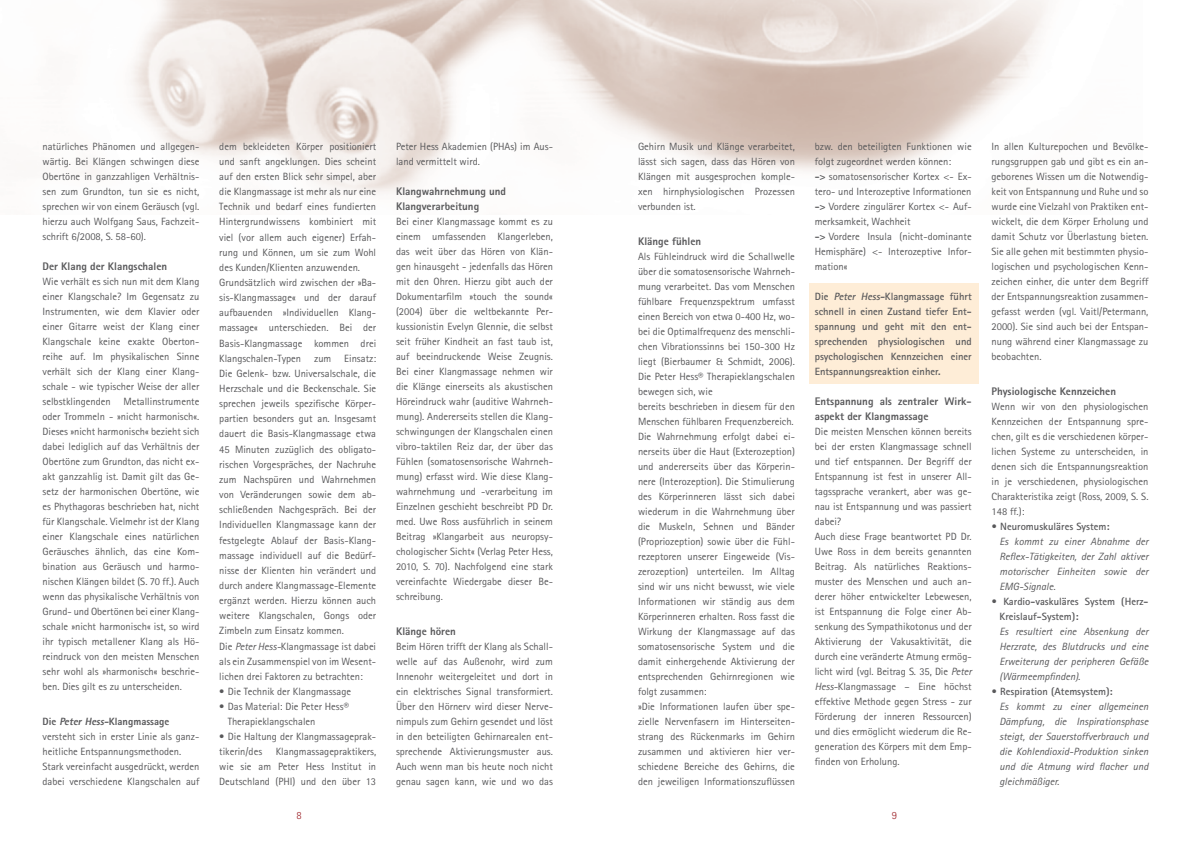
<style>
.page{position:relative;width:1191px;height:842px;background:#fff}
.page>*{position:absolute;margin:0;border:0;box-sizing:border-box;transform-origin:0 0}
.t1{font:800 11px/15px "Rotis Sans Serif";color:#58585a}
.t2{font:10.5px/15px "Rotis Sans Serif";color:#58585a;text-align:justify}
.t3{font:italic 10.5px/15px "Rotis Sans Serif";color:#58585a;text-align:justify}
.t4{font:700 10.5px/15px "Rotis Sans Serif";color:#58585a;text-align:justify}
.s1{font-weight:800}
.s2{font-weight:800;font-style:italic}
.s3{font-style:italic}
</style>
<div class="page">
<div style="left:809px;top:283px;width:169px;height:101px;background:#feedd7"></div>
<img style="left:87px;top:0;width:961px;height:194px">
<p class="t2" style="left:43px;top:139px;width:158px">natürliches Phänomen und allgegen&shy;wärtig. Bei Klängen schwingen diese Obertöne in ganzzahligen Verhältnis&shy;sen zum Grundton, tun sie es nicht, sprechen wir von einem Geräusch (vgl. hierzu auch Wolfgang Saus, Fachzeit&shy;schrift 6/2008, S. 58-60).</p>
<p class="t1" style="left:43px;top:258px;width:126px">Der Klang der Klangschalen</p>
<p class="t2" style="left:43px;top:274px;width:158px">Wie verhält es sich nun mit dem Klang einer Klangschale? Im Gegensatz zu Instrumenten, wie dem Klavier oder einer Gitarre weist der Klang einer Klangschale keine exakte Oberton&shy;reihe auf. Im physikalischen Sinne verhält sich der Klang einer Klang&shy;schale - wie typischer Weise der aller selbstklingenden Metallinstrumente oder Trommeln - »nicht harmonisch«.<br>Dieses »nicht harmonisch« bezieht sich dabei lediglich auf das Verhältnis der Obertöne zum Grundton, das nicht ex&shy;akt ganzzahlig ist. Damit gilt das Ge&shy;setz der harmonischen Obertöne, wie es Phythagoras beschrieben hat, nicht für Klangschale. Vielmehr ist der Klang einer Klangschale eines natürlichen Geräusches ähnlich, das eine Kom&shy;bination aus Geräusch und harmo&shy;nischen Klängen bildet (S. 70 ff.). Auch wenn das physikalische Verhältnis von Grund- und Obertönen bei einer Klang&shy;schale »nicht harmonisch« ist, so wird ihr typisch metallener Klang als Hö&shy;reindruck von den meisten Menschen sehr wohl als »harmonisch« beschrie&shy;ben. Dies gilt es zu unterscheiden.</p>
<p class="t2" style="left:43px;top:714px;width:158px;text-align:left"><span class="s1">Die</span> <span class="s2">Peter Hess-</span><span class="s1">Klangmassage </span>versteht sich in erster Linie als ganz&shy;heitliche Entspannungsmethoden.<br>Stark vereinfacht ausgedrückt, werden dabei verschiedene Klangschalen auf</p>
<p class="t2" style="left:219px;top:139px;width:158px;text-align:left">dem bekleideten Körper positioniert und sanft angeklungen. Dies scheint auf den ersten Blick sehr simpel, aber die Klangmassage ist mehr als nur eine Technik und bedarf eines fundierten Hintergrundwissens kombiniert mit viel (vor allem auch eigener) Erfah&shy;rung und Können, um sie zum Wohl des Kunden/Klienten anzuwenden.<br>Grundsätzlich wird zwischen der »Ba&shy;sis-Klangmassage« und der darauf aufbauenden »Individuellen Klang&shy;massage« unterschieden. Bei der Basis-Klangmassage kommen drei Klangschalen-Typen zum Einsatz:<br>Die Gelenk- bzw. Universalschale, die Herzschale und die Beckenschale. Sie sprechen jeweils spezifische Körper&shy;partien besonders gut an. Insgesamt dauert die Basis-Klangmassage etwa 45 Minuten zuzüglich des obligato&shy;rischen Vorgespräches, der Nachruhe zum Nachspüren und Wahrnehmen von Veränderungen sowie dem ab&shy;schließenden Nachgespräch. Bei der Individuellen Klangmassage kann der festgelegte Ablauf der Basis-Klang&shy;massage individuell auf die Bedürf&shy;nisse der Klienten hin verändert und durch andere Klangmassage-Elemente ergänzt werden. Hierzu können auch weitere Klangschalen, Gongs oder Zimbeln zum Einsatz kommen.<br>Die <span class="s3">Peter Hess-</span>Klangmassage ist dabei als ein Zusammenspiel von im Wesent&shy;lichen drei Faktoren zu betrachten:</p>
<p class="t2" style="left:219px;top:684px;width:133px">• Die Technik der Klangmassage</p>
<p class="t2" style="left:228px;top:699px;width:123px;text-indent:-9px">• Das Material: Die Peter Hess®<br>Therapieklangschalen</p>
<p class="t2" style="left:219px;top:729px;width:158px">• Die Haltung der Klangmassageprak&shy;tikerin/des</p>
<p class="t2" style="left:219px;top:744px;width:158px;text-indent:57px">Klangmassagepraktikers, wie sie am Peter Hess Institut in Deutschland (PHI) und den über 13</p>
<p class="t2" style="left:396px;top:139px;width:158px">Peter Hess Akademien (PHAs) im Aus&shy;land vermittelt wird.</p>
<p class="t1" style="left:396px;top:183px;width:112px">Klangwahrnehmung und<br>Klangverarbeitung</p>
<p class="t2" style="left:396px;top:214px;width:158px">Bei einer Klangmassage kommt es zu einem umfassenden Klangerleben, das weit über das Hören von Klän&shy;gen hinausgeht - jedenfalls das Hören mit den Ohren. Hierzu gibt auch der Dokumentarfilm »touch the sound« (2004) über die weltbekannte Per&shy;kussionistin Evelyn Glennie, die selbst seit früher Kindheit an fast taub ist, auf beeindruckende Weise Zeugnis.<br>Bei einer Klangmassage nehmen wir die Klänge einerseits als akustischen Höreindruck wahr (auditive Wahrneh&shy;mung). Andererseits stellen die Klang&shy;schwingungen der Klangschalen einen vibro-taktilen Reiz dar, der über das Fühlen (somatosensorische Wahrneh&shy;mung) erfasst wird. Wie diese Klang&shy;wahrnehmung und -verarbeitung im Einzelnen geschieht beschreibt PD Dr. med. Uwe Ross ausführlich in seinem Beitrag »Klangarbeit aus neuropsy&shy;chologischer Sicht« (Verlag Peter Hess, 2010, S. 70). Nachfolgend eine stark vereinfachte Wiedergabe dieser Be&shy;schreibung.</p>
<p class="t1" style="left:396px;top:623px;width:61px">Klänge hören</p>
<p class="t2" style="left:396px;top:639px;width:158px">Beim Hören trifft der Klang als Schall&shy;welle auf das Außenohr, wird zum Innenohr weitergeleitet und dort in ein elektrisches Signal transformiert.<br>Über den Hörnerv wird dieser Nerve&shy;nimpuls zum Gehirn gesendet und löst in den beteiligten Gehirnarealen ent&shy;sprechende Aktivierungsmuster aus.<br>Auch wenn man bis heute noch nicht genau sagen kann, wie und wo das</p>
<p class="t2" style="left:638px;top:139px;width:158px">Gehirn Musik und Klänge verarbeitet, lässt sich sagen, dass das Hören von Klängen mit ausgesprochen komple&shy;xen hirnphysiologischen Prozessen verbunden ist.</p>
<p class="t1" style="left:638px;top:233px;width:65px">Klänge fühlen</p>
<p class="t2" style="left:638px;top:249px;width:158px;text-align:left">Als Fühleindruck wird die Schallwelle über die somatosensorische Wahrneh&shy;mung verarbeitet. Das vom Menschen fühlbare Frequenzspektrum umfasst einen Bereich von etwa 0-400 Hz, wo&shy;bei die Optimalfrequenz des menschli&shy;chen Vibrationssinns bei 150-300 Hz liegt (Bierbaumer &amp; Schmidt, 2006).<br>Die Peter Hess® Therapieklangschalen bewegen sich, wie<br>bereits beschrieben in diesem für den Menschen fühlbaren Frequenzbereich.<br>Die Wahrnehmung erfolgt dabei ei&shy;nerseits über die Haut (Exterozeption) und andererseits über das Körperin&shy;nere (Interozeption). Die Stimulierung des Körperinneren lässt sich dabei wiederum in die Wahrnehmung über die Muskeln, Sehnen und Bänder (Propriozeption) sowie über die Fühl&shy;rezeptoren unserer Eingeweide (Vis&shy;zerozeption) unterteilen. Im Alltag sind wir uns nicht bewusst, wie viele Informationen wir ständig aus dem Körperinneren erhalten. Ross fasst die Wirkung der Klangmassage auf das somatosensorische System und die damit einhergehende Aktivierung der entsprechenden Gehirnregionen wie folgt zusammen:<br>»Die Informationen laufen über spe&shy;zielle Nervenfasern im Hinterseiten&shy;strang des Rückenmarks im Gehirn zusammen und aktivieren hier ver&shy;schiedene Bereiche des Gehirns, die den jeweiligen Informationszuflüssen</p>
<p class="t2" style="left:814px;top:139px;width:158px;text-align:left">bzw. den beteiligten Funktionen wie folgt zugeordnet werden können:<br><span class="s1">-&gt;</span> somatosensorischer Kortex &lt;- Ex&shy;tero- und Interozeptive Informationen <span class="s1">-&gt;</span> Vordere zingulärer Kortex &lt;- Auf&shy;merksamkeit, Wachheit<br><span class="s1">-&gt;</span> Vordere Insula (nicht-dominante<br>Hemisphäre) &lt;- Interozeptive Infor&shy;mation«</p>
<p class="t4" style="left:814px;top:288px;width:158px">Die <span class="s3">Peter Hess-</span>Klangmassage führt schnell in einen Zustand tiefer Ent&shy;spannung und geht mit den ent&shy;sprechenden physiologischen und psychologischen Kennzeichen einer Entspannungsreaktion einher.</p>
<p class="t1" style="left:814px;top:393px;width:158px">Entspannung als zentraler Wirk&shy;aspekt der Klangmassage</p>
<p class="t2" style="left:814px;top:424px;width:158px;text-align:left">Die meisten Menschen können bereits bei der ersten Klangmassage schnell und tief entspannen. Der Begriff der Entspannung ist fest in unserer All&shy;tagssprache verankert, aber was ge&shy;nau ist Entspannung und was passiert dabei?<br>Auch diese Frage beantwortet PD Dr.<br>Uwe Ross in dem bereits genannten Beitrag. Als natürliches Reaktions&shy;muster des Menschen und auch an&shy;derer höher entwickelter Lebewesen, ist Entspannung die Folge einer Ab&shy;senkung des Sympathikotonus und der Aktivierung der Vakusaktivität, die durch eine veränderte Atmung ermög&shy;licht wird (vgl. Beitrag S. 35, Die <span class="s3">Peter Hess-</span>Klangmassage – Eine höchst effektive Methode gegen Stress - zur Förderung der inneren Ressourcen) und dies ermöglicht wiederum die Re&shy;generation des Körpers mit dem Emp&shy;finden von Erholung.</p>
<p class="t2" style="left:991px;top:139px;width:158px">In allen Kulturepochen und Bevölke&shy;rungsgruppen gab und gibt es ein an&shy;geborenes Wissen um die Notwendig&shy;keit von Entspannung und Ruhe und so wurde eine Vielzahl von Praktiken ent&shy;wickelt, die dem Körper Erholung und damit Schutz vor Überlastung bieten.<br>Sie alle gehen mit bestimmten physio&shy;logischen und psychologischen Kenn&shy;zeichen einher, die unter dem Begriff der Entspannungsreaktion zusammen&shy;gefasst werden (vgl. Vaitl/Petermann, 2000). Sie sind auch bei der Entspan&shy;nung während einer Klangmassage zu beobachten.</p>
<p class="t1" style="left:991px;top:383px;width:126px">Physiologische Kennzeichen</p>
<p class="t2" style="left:991px;top:399px;width:158px">Wenn wir von den physiologischen Kennzeichen der Entspannung spre&shy;chen, gilt es die verschiedenen körper&shy;lichen Systeme zu unterscheiden, in denen sich die Entspannungsreaktion in je verschiedenen, physiologischen Charakteristika zeigt (Ross, 2009, S. S.<br>148 ff.):</p>
<p class="t4" style="left:991px;top:518px;width:119px">• Neuromuskuläres System:</p>
<p class="t3" style="left:999px;top:534px;width:150px">Es kommt zu einer Abnahme der Reflex-Tätigkeiten, der Zahl aktiver motorischer Einheiten sowie der EMG-Signale.</p>
<p class="t4" style="left:999px;top:593px;width:150px;text-indent:-8px">• Kardio-vaskuläres System (Herz-<br>Kreislauf-System):</p>
<p class="t3" style="left:999px;top:624px;width:150px">Es resultiert eine Absenkung der Herzrate, des Blutdrucks und eine Erweiterung der peripheren Gefäße (Wärmeempfinden).</p>
<p class="t4" style="left:991px;top:683px;width:123px">• Respiration (Atemsystem):</p>
<p class="t3" style="left:999px;top:699px;width:150px">Es kommt zu einer allgemeinen Dämpfung, die Inspirationsphase steigt, der Sauerstoffverbrauch und die Kohlendioxid-Produktion sinken und die Atmung wird flacher und gleichmäßiger.</p>
</div>
